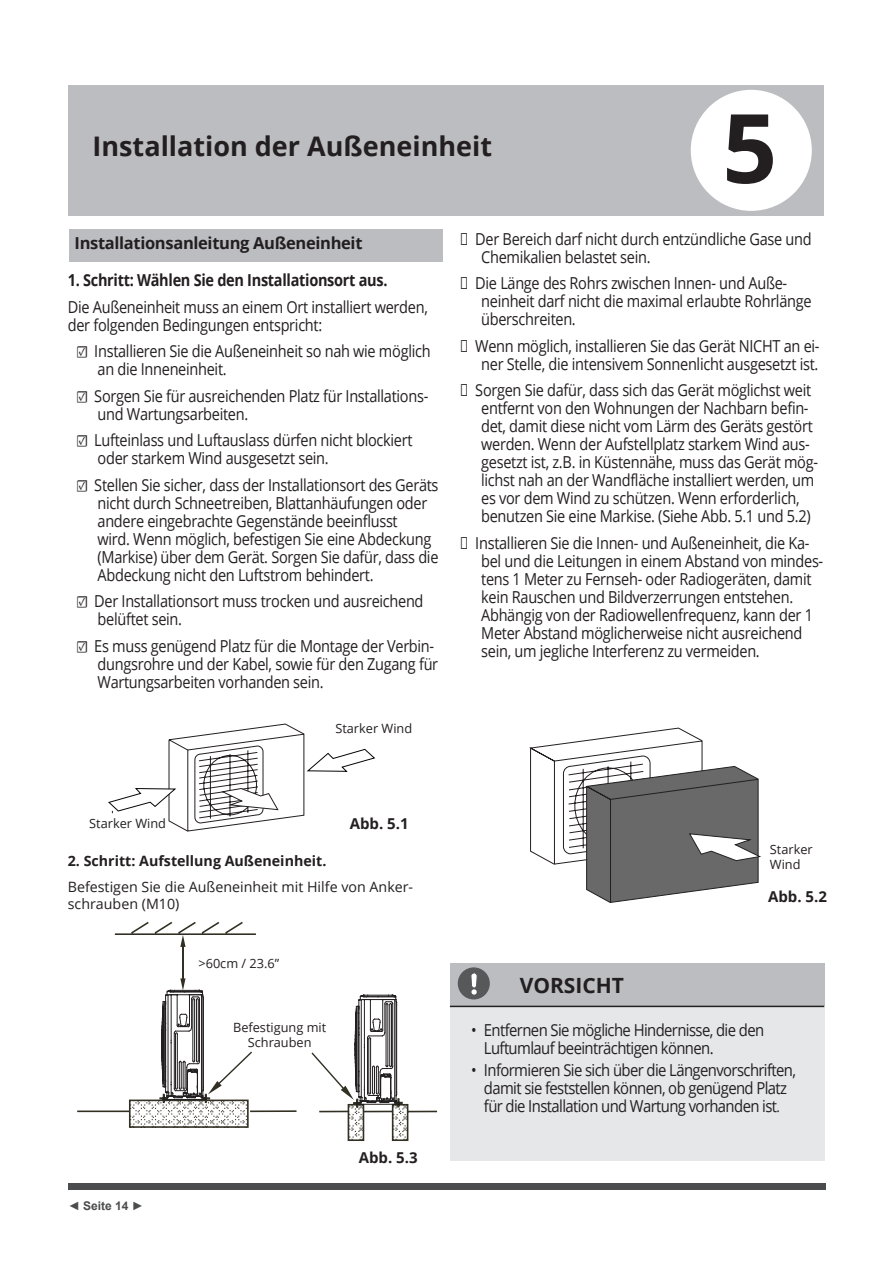
<style>
.page{position:relative;width:893px;height:1263px;background:#fff}
.page>*{position:absolute;margin:0;border:0;box-sizing:border-box;transform-origin:0 0}
.t1{font:700 96px "Open Sans";color:#231f20}
.t2{font:700 27px "Open Sans";color:#231f20}
.t3{font:700 21px "Open Sans";color:#231f20}
.t4{font:16.5px/18px "Open Sans";letter-spacing:-.02em;color:#231f20;scale:.88 1}
.t5{font:16.5px/18px "Open Sans";letter-spacing:-.04em;color:#231f20;scale:.9 1}
.t6{font:700 16.5px "Open Sans";letter-spacing:-.02em;color:#231f20;scale:.88 1}
.t7{font:700 16.5px "Open Sans";letter-spacing:-.02em;color:#231f20}
.t8{font:700 15px "Open Sans";color:#231f20}
.t9{font:14.25px/17.1px "Open Sans";color:#231f20}
.t10{font:700 14.25px "Open Sans";color:#231f20}
.t11{font:12.75px/15.3px "Open Sans";color:#231f20}
.t12{font:700 12px "Arial";color:#4b4c4d}
.s1{font-family:"Minion Pro"}
.s2{font-weight:400}
.s3{font-size:14.25px}
</style>
<div class="page">
<div style="left:68px;top:1183px;width:757px;height:6px;background:#4b4c4d"></div>
<div style="left:69px;top:86px;width:755px;height:130px;background:#bcbdc0"></div>
<div style="left:69px;top:229px;width:373px;height:33px;background:#bcbdc0"></div>
<div style="left:691px;top:90px;width:121px;height:121px;background:#fff;border-radius:50%"></div>
<svg style="left:108px;top:723px;width:268px;height:109px"></svg>
<svg style="left:529px;top:728px;width:232px;height:175px"></svg>
<hr style="left:182px;top:945px;width:2px;height:35px;background:#322f23">
<svg style="left:114px;top:921px;width:142px;height:26px"></svg>
<svg style="left:77px;top:978px;width:361px;height:163px"></svg>
<div style="left:450px;top:963px;width:374px;height:43px;background:#bcbdc0"></div>
<div style="left:450px;top:1006px;width:374px;height:155px;background:#e6e7e9"></div>
<hr style="left:450px;top:1006px;width:374px;height:1px;background:#231f20">
<div style="left:458px;top:967px;width:32px;height:32px;background:#57585a;border-radius:50%"></div>
<svg style="left:471px;top:973px;width:6px;height:22px"></svg>
<h2 class="t2" style="left:93px;top:127px;width:401px">Installation der Außeneinheit</h2>
<h1 class="t1" style="left:722px;top:80px;width:56px">5</h1>
<p class="t7" style="left:75px;top:231px;width:289px">Installationsanleitung Außeneinheit</p>
<p class="t6" style="left:68px;top:269px;width:365px">1. Schritt: Wählen Sie den Installationsort aus.</p>
<p class="t4" style="left:68px;top:297px;width:411px">Die Außeneinheit muss an einem Ort installiert werden, der folgenden Bedingungen entspricht:</p>
<p class="t4" style="left:98px;top:342px;width:380px;text-indent:-21px"><span class="s1">☑</span> Installieren Sie die Außeneinheit so nah wie möglich an die Inneneinheit.</p>
<p class="t4" style="left:98px;top:386px;width:377px;text-indent:-21px"><span class="s1">☑</span> Sorgen Sie für ausreichenden Platz für Installations&shy;und Wartungsarbeiten.</p>
<p class="t4" style="left:98px;top:431px;width:359px;text-indent:-21px"><span class="s1">☑</span> Lufteinlass und Luftauslass dürfen nicht blockiert oder starkem Wind ausgesetzt sein.</p>
<p class="t4" style="left:98px;top:475px;width:389px;text-indent:-21px"><span class="s1">☑</span> Stellen Sie sicher, dass der Installationsort des Geräts nicht durch Schneetreiben, Blattanhäufungen oder andere eingebrachte Gegenstände beeinflusst<br>wird. Wenn möglich, befestigen Sie eine Abdeckung (Markise) über dem Gerät. Sorgen Sie dafür, dass die Abdeckung nicht den Luftstrom behindert.</p>
<p class="t4" style="left:98px;top:592px;width:372px;text-indent:-21px"><span class="s1">☑</span> Der Installationsort muss trocken und ausreichend belüftet sein.</p>
<p class="t4" style="left:98px;top:636px;width:389px;text-indent:-21px"><span class="s1">☑</span> Es muss genügend Platz für die Montage der Verbin&shy;dungsrohre und der Kabel, sowie für den Zugang für<br>Wartungsarbeiten vorhanden sein.</p>
<p class="t11" style="left:335px;top:721px;width:78px">Starker Wind</p>
<p class="t4" style="left:481px;top:229px;width:377px;text-indent:-21px">☑ Der Bereich darf nicht durch entzündliche Gase und<br>Chemikalien belastet sein.</p>
<p class="t4" style="left:481px;top:274px;width:377px;text-indent:-21px">☑ Die Länge des Rohrs zwischen Innen- und Auße&shy;neinheit darf nicht die maximal erlaubte Rohrlänge überschreiten.</p>
<p class="t4" style="left:460px;top:336px;width:410px;text-align:right">☑ Wenn möglich, installieren Sie das Gerät NICHT an ei&shy;ner Stelle, die intensivem Sonnenlicht ausgesetzt ist.</p>
<p class="t4" style="left:481px;top:381px;width:384px;text-indent:-21px">☑ Sorgen Sie dafür, dass sich das Gerät möglichst weit entfernt von den Wohnungen der Nachbarn befin&shy;det, damit diese nicht vom Lärm des Geräts gestört werden. Wenn der Aufstellplatz starkem Wind aus&shy;gesetzt ist, z.B. in Küstennähe, muss das Gerät mög&shy;lichst nah an der Wandfläche installiert werden, um es vor dem Wind zu schützen. Wenn erforderlich, benutzen Sie eine Markise. (Siehe Abb. 5.1 und 5.2)</p>
<p class="t4" style="left:481px;top:533px;width:390px;text-indent:-21px">☑ Installieren Sie die Innen- und Außeneinheit, die Ka&shy;bel und die Leitungen in einem Abstand von mindes&shy;tens 1 Meter zu Fernseh- oder Radiogeräten, damit kein Rauschen und Bildverzerrungen entstehen.<br>Abhängig von der Radiowellenfrequenz, kann der 1<br>Meter Abstand möglicherweise nicht ausreichend sein, um jegliche Interferenz zu vermeiden.</p>
<p class="t11" style="left:89px;top:815px;width:78px">Starker Wind</p>
<p class="t8" style="left:350px;top:813px;width:60px">Abb. 5.1</p>
<p class="t10" style="left:68px;top:851px;width:260px">2. Schritt: Aufstellung Außeneinheit.</p>
<p class="t9" style="left:68px;top:878px;width:347px">Befestigen Sie die Außeneinheit mit Hilfe von Anker&shy;schrauben (M10)</p>
<p class="t11" style="left:198px;top:955px;width:82px">&gt;60cm / 23.6”</p>
<p class="t12" style="left:68px;top:1198px;width:77px"><span class="s2">◄</span> Seite 14 <span class="s2">►</span></p>
<p class="t11" style="left:233px;top:1019px;width:95px;text-align:center">Befestigung mit<br>Schrauben</p>
<p class="t8" style="left:359px;top:1146px;width:60px">Abb. 5.3</p>
<p class="t11" style="left:770px;top:841px;width:44px">Starker<br>Wind</p>
<p class="t8" style="left:768px;top:886px;width:60px">Abb. 5.2</p>
<p class="t3" style="left:520px;top:970px;width:106px">VORSICHT</p>
<p class="t5" style="left:484px;top:1021px;width:313px;text-indent:-13px">• Entfernen Sie mögliche Hindernisse, die den<br>Luftumlauf beeinträchtigen können.</p>
<p class="t5" style="left:471px;top:1061px;width:363px;text-align:center">• Informieren Sie sich über die Längenvorschriften, damit sie feststellen können, ob genügend Platz für die Installation und Wartung vorhanden ist<span class="s3">.</span></p>
</div>
